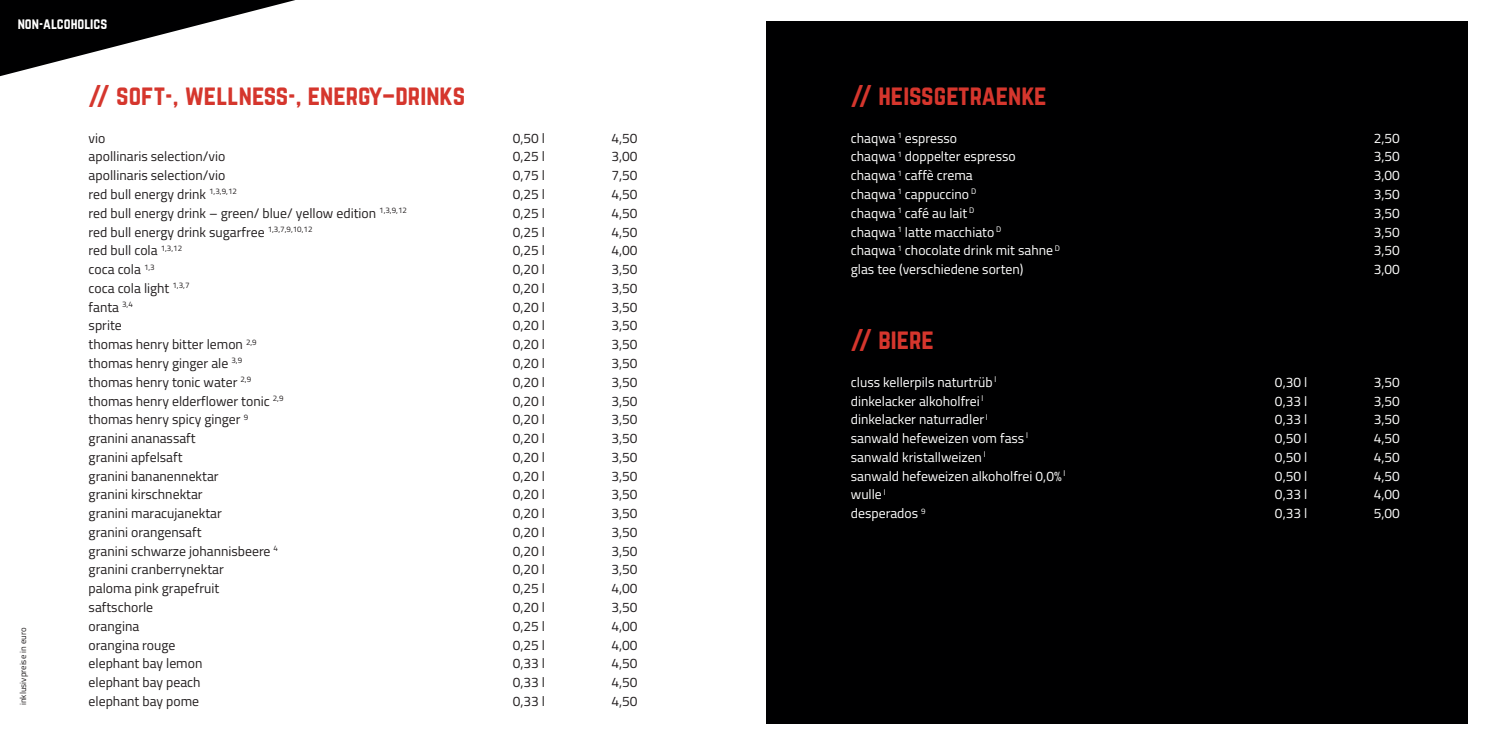
<style>
.page{position:relative;width:1489px;height:745px;background:#fff}
.page>*{position:absolute;margin:0;border:0;box-sizing:border-box;transform-origin:0 0}
.t1{font:25px "Norwester";color:#d5362d}
.t2{font:13.75px "Titillium";color:#231f20}
.t3{font:13.75px "Titillium";color:#fff}
.t4{font:13.75px "Norwester";color:#fff}
.t5{font:8.75px "Titillium";color:#231f20}
</style>
<div class="page">
<div style="left:765px;top:21px;width:702px;height:702px;background:#000001"></div>
<svg style="left:0;top:0;width:295px;height:76px"></svg>
<p class="t4" style="left:18px;top:17px;width:91px">NON-ALCOHOLICS</p>
<p class="t5" style="left:17px;top:704px;width:79px;rotate:-90deg">inklusivpreise in euro</p>
<h1 class="t1" style="left:89px;top:83px;width:378px">// SOFT-, WELLNESS-, ENERGY–DRINKS</h1>
<p class="t2" style="left:89px;top:128px;width:18px">vio</p>
<p class="t2" style="left:512px;top:128px;width:34px">0,50 l</p>
<p class="t2" style="left:611px;top:128px;width:28px">4,50</p>
<p class="t2" style="left:89px;top:146px;width:138px">apollinaris selection/vio</p>
<p class="t2" style="left:512px;top:146px;width:34px">0,25 l</p>
<p class="t2" style="left:611px;top:146px;width:28px">3,00</p>
<p class="t2" style="left:89px;top:165px;width:138px">apollinaris selection/vio</p>
<p class="t2" style="left:512px;top:165px;width:34px">0,75 l</p>
<p class="t2" style="left:611px;top:165px;width:28px">7,50</p>
<p class="t2" style="left:89px;top:184px;width:150px">red bull energy drink <sup>1,3,9,12</sup></p>
<p class="t2" style="left:512px;top:184px;width:34px">0,25 l</p>
<p class="t2" style="left:611px;top:184px;width:28px">4,50</p>
<p class="t2" style="left:89px;top:203px;width:320px">red bull energy drink – green/ blue/ yellow edition <sup>1,3,9,12</sup></p>
<p class="t2" style="left:512px;top:203px;width:34px">0,25 l</p>
<p class="t2" style="left:611px;top:203px;width:28px">4,50</p>
<p class="t2" style="left:89px;top:221px;width:225px">red bull energy drink sugarfree <sup>1,3,7,9,10,12</sup></p>
<p class="t2" style="left:512px;top:221px;width:34px">0,25 l</p>
<p class="t2" style="left:611px;top:221px;width:28px">4,50</p>
<p class="t2" style="left:89px;top:240px;width:95px">red bull cola <sup>1,3,12</sup></p>
<p class="t2" style="left:512px;top:240px;width:34px">0,25 l</p>
<p class="t2" style="left:611px;top:240px;width:28px">4,00</p>
<p class="t2" style="left:89px;top:259px;width:68px">coca cola <sup>1,3</sup></p>
<p class="t2" style="left:512px;top:259px;width:34px">0,20 l</p>
<p class="t2" style="left:611px;top:259px;width:28px">3,50</p>
<p class="t2" style="left:89px;top:278px;width:102px">coca cola light <sup>1,3,7</sup></p>
<p class="t2" style="left:512px;top:278px;width:34px">0,20 l</p>
<p class="t2" style="left:611px;top:278px;width:28px">3,50</p>
<p class="t2" style="left:89px;top:296px;width:46px">fanta <sup>3,4</sup></p>
<p class="t2" style="left:512px;top:296px;width:34px">0,20 l</p>
<p class="t2" style="left:611px;top:296px;width:28px">3,50</p>
<p class="t2" style="left:89px;top:315px;width:35px">sprite</p>
<p class="t2" style="left:512px;top:315px;width:34px">0,20 l</p>
<p class="t2" style="left:611px;top:315px;width:28px">3,50</p>
<p class="t2" style="left:89px;top:334px;width:170px">thomas henry bitter lemon <sup>2,9</sup></p>
<p class="t2" style="left:512px;top:334px;width:34px">0,20 l</p>
<p class="t2" style="left:611px;top:334px;width:28px">3,50</p>
<p class="t2" style="left:89px;top:353px;width:155px">thomas henry ginger ale <sup>3,9</sup></p>
<p class="t2" style="left:512px;top:353px;width:34px">0,20 l</p>
<p class="t2" style="left:611px;top:353px;width:28px">3,50</p>
<p class="t2" style="left:89px;top:371px;width:164px">thomas henry tonic water <sup>2,9</sup></p>
<p class="t2" style="left:512px;top:371px;width:34px">0,20 l</p>
<p class="t2" style="left:611px;top:371px;width:28px">3,50</p>
<p class="t2" style="left:89px;top:390px;width:196px">thomas henry elderflower tonic <sup>2,9</sup></p>
<p class="t2" style="left:512px;top:390px;width:34px">0,20 l</p>
<p class="t2" style="left:611px;top:390px;width:28px">3,50</p>
<p class="t2" style="left:89px;top:409px;width:161px">thomas henry spicy ginger <sup>9</sup></p>
<p class="t2" style="left:512px;top:409px;width:34px">0,20 l</p>
<p class="t2" style="left:611px;top:409px;width:28px">3,50</p>
<p class="t2" style="left:89px;top:428px;width:109px">granini ananassaft</p>
<p class="t2" style="left:512px;top:428px;width:34px">0,20 l</p>
<p class="t2" style="left:611px;top:428px;width:28px">3,50</p>
<p class="t2" style="left:89px;top:446px;width:95px">granini apfelsaft</p>
<p class="t2" style="left:512px;top:446px;width:34px">0,20 l</p>
<p class="t2" style="left:611px;top:446px;width:28px">3,50</p>
<p class="t2" style="left:89px;top:465px;width:132px">granini bananennektar</p>
<p class="t2" style="left:512px;top:465px;width:34px">0,20 l</p>
<p class="t2" style="left:611px;top:465px;width:28px">3,50</p>
<p class="t2" style="left:89px;top:484px;width:116px">granini kirschnektar</p>
<p class="t2" style="left:512px;top:484px;width:34px">0,20 l</p>
<p class="t2" style="left:611px;top:484px;width:28px">3,50</p>
<p class="t2" style="left:89px;top:503px;width:135px">granini maracujanektar</p>
<p class="t2" style="left:512px;top:503px;width:34px">0,20 l</p>
<p class="t2" style="left:611px;top:503px;width:28px">3,50</p>
<p class="t2" style="left:89px;top:521px;width:114px">granini orangensaft</p>
<p class="t2" style="left:512px;top:521px;width:34px">0,20 l</p>
<p class="t2" style="left:611px;top:521px;width:28px">3,50</p>
<p class="t2" style="left:89px;top:540px;width:191px">granini schwarze johannisbeere <sup>4</sup></p>
<p class="t2" style="left:512px;top:540px;width:34px">0,20 l</p>
<p class="t2" style="left:611px;top:540px;width:28px">3,50</p>
<p class="t2" style="left:89px;top:559px;width:137px">granini cranberrynektar</p>
<p class="t2" style="left:512px;top:559px;width:34px">0,20 l</p>
<p class="t2" style="left:611px;top:559px;width:28px">3,50</p>
<p class="t2" style="left:89px;top:578px;width:132px">paloma pink grapefruit</p>
<p class="t2" style="left:512px;top:578px;width:34px">0,25 l</p>
<p class="t2" style="left:611px;top:578px;width:28px">4,00</p>
<p class="t2" style="left:89px;top:596px;width:66px">saftschorle</p>
<p class="t2" style="left:512px;top:596px;width:34px">0,20 l</p>
<p class="t2" style="left:611px;top:596px;width:28px">3,50</p>
<p class="t2" style="left:89px;top:615px;width:52px">orangina</p>
<p class="t2" style="left:512px;top:615px;width:34px">0,25 l</p>
<p class="t2" style="left:611px;top:615px;width:28px">4,00</p>
<p class="t2" style="left:89px;top:634px;width:88px">orangina rouge</p>
<p class="t2" style="left:512px;top:634px;width:34px">0,25 l</p>
<p class="t2" style="left:611px;top:634px;width:28px">4,00</p>
<p class="t2" style="left:89px;top:653px;width:115px">elephant bay lemon</p>
<p class="t2" style="left:512px;top:653px;width:34px">0,33 l</p>
<p class="t2" style="left:611px;top:653px;width:28px">4,50</p>
<p class="t2" style="left:89px;top:671px;width:113px">elephant bay peach</p>
<p class="t2" style="left:512px;top:671px;width:34px">0,33 l</p>
<p class="t2" style="left:611px;top:671px;width:28px">4,50</p>
<p class="t2" style="left:89px;top:690px;width:112px">elephant bay pome</p>
<p class="t2" style="left:512px;top:690px;width:34px">0,33 l</p>
<p class="t2" style="left:611px;top:690px;width:28px">4,50</p>
<h1 class="t1" style="left:850px;top:83px;width:197px">// HEISSGETRAENKE</h1>
<p class="t3" style="left:850px;top:128px;width:108px">chaqwa <sup>1</sup> espresso</p>
<p class="t3" style="left:1373px;top:128px;width:28px">2,50</p>
<p class="t3" style="left:850px;top:146px;width:166px">chaqwa <sup>1</sup> doppelter espresso</p>
<p class="t3" style="left:1373px;top:146px;width:28px">3,50</p>
<p class="t3" style="left:850px;top:165px;width:123px">chaqwa <sup>1</sup> caffè crema</p>
<p class="t3" style="left:1373px;top:165px;width:28px">3,00</p>
<p class="t3" style="left:850px;top:184px;width:127px">chaqwa <sup>1</sup> cappuccino <sup>D</sup></p>
<p class="t3" style="left:1373px;top:184px;width:28px">3,50</p>
<p class="t3" style="left:850px;top:203px;width:125px">chaqwa <sup>1</sup> café au lait <sup>D</sup></p>
<p class="t3" style="left:1373px;top:203px;width:28px">3,50</p>
<p class="t3" style="left:850px;top:221px;width:152px">chaqwa <sup>1</sup> latte macchiato <sup>D</sup></p>
<p class="t3" style="left:1373px;top:221px;width:28px">3,50</p>
<p class="t3" style="left:850px;top:240px;width:211px">chaqwa <sup>1</sup> chocolate drink mit sahne <sup>D</sup></p>
<p class="t3" style="left:1373px;top:240px;width:28px">3,50</p>
<p class="t3" style="left:850px;top:259px;width:174px">glas tee (verschiedene sorten)</p>
<p class="t3" style="left:1373px;top:259px;width:28px">3,00</p>
<h1 class="t1" style="left:850px;top:327px;width:85px">// BIERE</h1>
<p class="t3" style="left:850px;top:371px;width:147px">cluss kellerpils naturtrüb <sup>l</sup></p>
<p class="t3" style="left:1274px;top:371px;width:34px">0,30 l</p>
<p class="t3" style="left:1373px;top:371px;width:28px">3,50</p>
<p class="t3" style="left:850px;top:390px;width:134px">dinkelacker alkoholfrei <sup>l</sup></p>
<p class="t3" style="left:1274px;top:390px;width:34px">0,33 l</p>
<p class="t3" style="left:1373px;top:390px;width:28px">3,50</p>
<p class="t3" style="left:850px;top:409px;width:138px">dinkelacker naturradler <sup>l</sup></p>
<p class="t3" style="left:1274px;top:409px;width:34px">0,33 l</p>
<p class="t3" style="left:1373px;top:409px;width:28px">3,50</p>
<p class="t3" style="left:850px;top:428px;width:179px">sanwald hefeweizen vom fass <sup>l</sup></p>
<p class="t3" style="left:1274px;top:428px;width:34px">0,50 l</p>
<p class="t3" style="left:1373px;top:428px;width:28px">4,50</p>
<p class="t3" style="left:850px;top:446px;width:136px">sanwald kristallweizen <sup>l</sup></p>
<p class="t3" style="left:1274px;top:446px;width:34px">0,50 l</p>
<p class="t3" style="left:1373px;top:446px;width:28px">4,50</p>
<p class="t3" style="left:850px;top:465px;width:216px">sanwald hefeweizen alkoholfrei 0,0% <sup>l</sup></p>
<p class="t3" style="left:1274px;top:465px;width:34px">0,50 l</p>
<p class="t3" style="left:1373px;top:465px;width:28px">4,50</p>
<p class="t3" style="left:850px;top:484px;width:36px">wulle <sup>l</sup></p>
<p class="t3" style="left:1274px;top:484px;width:34px">0,33 l</p>
<p class="t3" style="left:1373px;top:484px;width:28px">4,00</p>
<p class="t3" style="left:850px;top:503px;width:76px">desperados <sup>9</sup></p>
<p class="t3" style="left:1274px;top:503px;width:34px">0,33 l</p>
<p class="t3" style="left:1373px;top:503px;width:28px">5,00</p>
</div>
